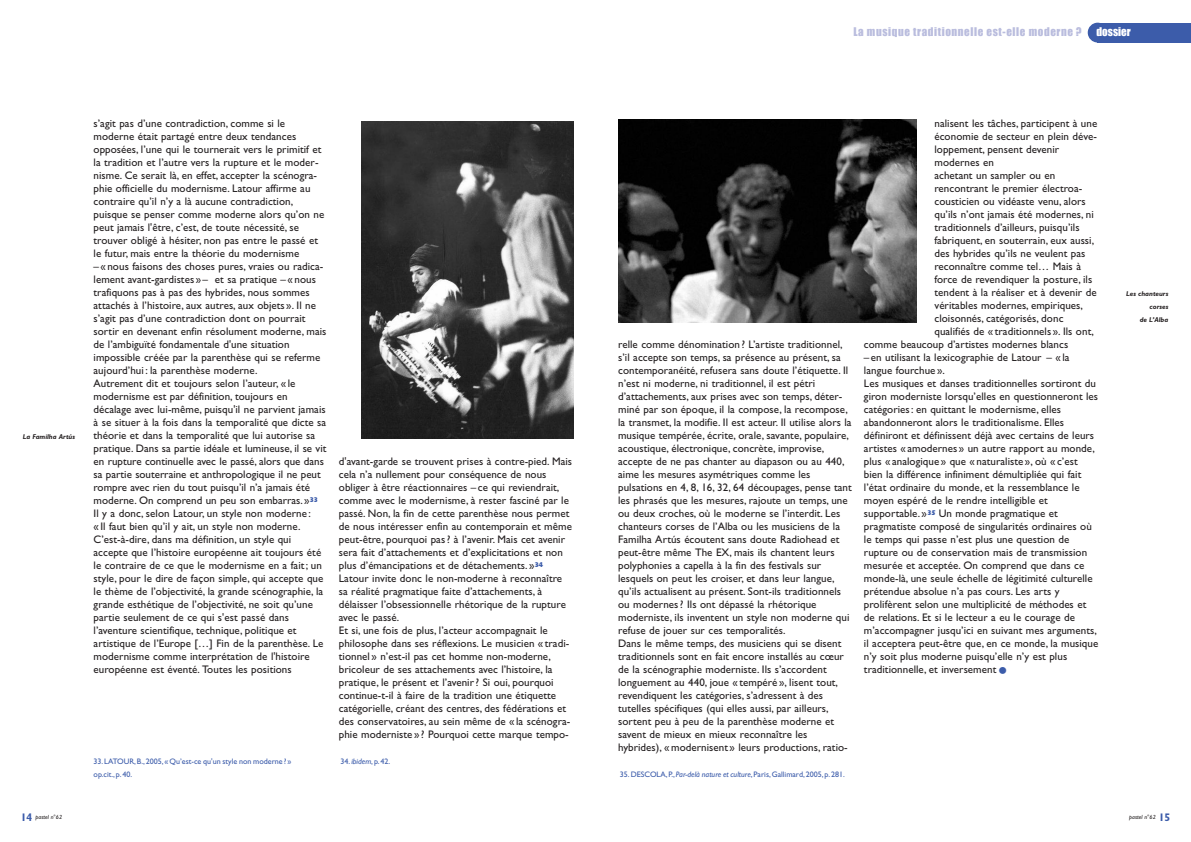
<style>
.page{position:relative;width:1191px;height:842px;background:#fff}
.page>*{position:absolute;margin:0;border:0;box-sizing:border-box;transform-origin:0 0}
.t1{font:28px "Gill Sans";color:#3c5caa}
.t2{font:11px/13px "Gill Sans";letter-spacing:.005em;color:#231f20}
.t3{font:11px "Impact";letter-spacing:.055em;color:#babdde}
.t4{font:11px "Impact";color:#fff}
.t5{font:8px/13px "Gill Sans";color:#3c5caa}
.t6{font:italic 700 7px/13px "Gill Sans";color:#231f20;text-align:right}
.t7{font:italic 6px "Gill Sans";color:#231f20}
.s1{font-weight:700;font-style:normal;font-stretch:condensed;font-size:11px;color:#3c5caa}
.s2{font-style:italic}
</style>
<div class="page">
<div style="left:1097px;top:23px;width:94px;height:20px;background:#3c5caa"></div>
<div style="left:1087px;top:23px;width:20px;height:20px;background:#3c5caa;border-radius:50%"></div>
<img style="left:361px;top:121px;width:212px;height:318px">
<img style="left:618px;top:120px;width:298px;height:202px">
<p class="t6" style="left:23px;top:431px;width:54px">La Familha Artús</p>
<p class="t7" style="left:21px;top:815px;width:43px"><span class="s1">14</span> pastel n°62</p>
<p class="t2" style="left:94px;top:118px;width:234px">s’agit pas d’une contradiction, comme si le moderne était partagé entre deux tendances opposées, l’une qui le tournerait vers le primitif et la tradition et l’autre vers la rupture et le moder&shy;nisme. Ce serait là, en effet, accepter la scénogra&shy;phie officielle du modernisme. Latour affirme au contraire qu’il n’y a là aucune contradiction, puisque se penser comme moderne alors qu’on ne peut jamais l'être, c’est, de toute nécessité, se trouver obligé à hésiter, non pas entre le passé et le futur, mais entre la théorie du modernisme<br>–« nous faisons des choses pures, vraies ou radica&shy;lement avant-gardistes » – et sa pratique – « nous trafiquons pas à pas des hybrides, nous sommes attachés à l’histoire, aux autres, aux objets ». Il ne s’agit pas d’une contradiction dont on pourrait sortir en devenant enfin résolument moderne, mais de l’ambiguïté fondamentale d'une situation impossible créée par la parenthèse qui se referme aujourd’hui : la parenthèse moderne.<br>Autrement dit et toujours selon l’auteur, « le modernisme est par définition, toujours en décalage avec lui-même, puisqu'il ne parvient jamais à se situer à la fois dans la temporalité que dicte sa théorie et dans la temporalité que lui autorise sa pratique. Dans sa partie idéale et lumineuse, il se vit en rupture continuelle avec le passé, alors que dans sa partie souterraine et anthropologique il ne peut rompre avec rien du tout puisqu’il n’a jamais été moderne. On comprend un peu son embarras. »<sup>33<br></sup>Il y a donc, selon Latour, un style non moderne :<br>« Il faut bien qu’il y ait, un style non moderne.<br>C’est-à-dire, dans ma définition, un style qui accepte que l’histoire européenne ait toujours été le contraire de ce que le modernisme en a fait; un style, pour le dire de façon simple, qui accepte que le thème de l’objectivité, la grande scénographie, la grande esthétique de l’objectivité, ne soit qu’une partie seulement de ce qui s'est passé dans l’aventure scientifique, technique, politique et artistique de l’Europe […] Fin de la parenthèse. Le modernisme comme interprétation de l'histoire européenne est éventé. Toutes les positions</p>
<p class="t2" style="left:339px;top:456px;width:235px">d'avant-garde se trouvent prises à contre-pied. Mais cela n’a nullement pour conséquence de nous obliger à être réactionnaires – ce qui reviendrait, comme avec le modernisme, à rester fasciné par le passé. Non, la fin de cette parenthèse nous permet de nous intéresser enfin au contemporain et même peut-être, pourquoi pas? à l’avenir. Mais cet avenir sera fait d’attachements et d’explicitations et non plus d’émancipations et de détachements. »<sup>34<br></sup>Latour invite donc le non-moderne à reconnaître sa réalité pragmatique faite d’attachements, à délaisser l’obsessionnelle rhétorique de la rupture avec le passé.<br>Et si, une fois de plus, l’acteur accompagnait le philosophe dans ses réflexions. Le musicien « tradi&shy;tionnel » n’est-il pas cet homme non-moderne, bricoleur de ses attachements avec l’histoire, la pratique, le présent et l’avenir? Si oui, pourquoi continue-t-il à faire de la tradition une étiquette catégorielle, créant des centres, des fédérations et des conservatoires, au sein même de « la scénogra&shy;phie moderniste » ? Pourquoi cette marque tempo-</p>
<p class="t5" style="left:94px;top:756px;width:199px">33.LATOUR,B.,2005,«Qu’est-ce qu'un style non moderne ? » op.cit.,p.40.</p>
<p class="t5" style="left:341px;top:756px;width:51px">34. <span class="s2">ibidem</span>,p.42.</p>
<p class="t3" style="left:853px;top:25px;width:230px">La musique traditionnelle est-elle moderne ?</p>
<p class="t4" style="left:1096px;top:25px;width:36px">dossier</p>
<p class="t2" style="left:618px;top:338px;width:235px">relle comme dénomination ? L’artiste traditionnel, s’il accepte son temps, sa présence au présent, sa contemporanéité, refusera sans doute l’étiquette. Il n’est ni moderne, ni traditionnel, il est pétri d’attachements, aux prises avec son temps, déter&shy;miné par son époque, il la compose, la recompose, la transmet, la modifie. Il est acteur. Il utilise alors la musique tempérée, écrite, orale, savante, populaire, acoustique, électronique, concrète, improvise, accepte de ne pas chanter au diapason ou au 440, aime les mesures asymétriques comme les pulsations en 4, 8, 16, 32, 64 découpages, pense tant les phrasés que les mesures, rajoute un temps, une ou deux croches, où le moderne se l’interdit. Les chanteurs corses de l’Alba ou les musiciens de la Familha Artús écoutent sans doute Radiohead et peut-être même The EX, mais ils chantent leurs polyphonies a capella à la fin des festivals sur lesquels on peut les croiser, et dans leur langue, qu’ils actualisent au présent. Sont-ils traditionnels ou modernes? Ils ont dépassé la rhétorique moderniste, ils inventent un style non moderne qui refuse de jouer sur ces temporalités.<br>Dans le même temps, des musiciens qui se disent traditionnels sont en fait encore installés au cœur de la scénographie moderniste. Ils s’accordent longuement au 440, joue « tempéré », lisent tout, revendiquent les catégories, s’adressent à des tutelles spécifiques (qui elles aussi, par ailleurs, sortent peu à peu de la parenthèse moderne et savent de mieux en mieux reconnaître les hybrides), «modernisent » leurs productions, ratio-</p>
<p class="t5" style="left:620px;top:769px;width:226px">35.DESCOLA,P., <span class="s2">Par-delà nature et culture</span>,Paris,Gallimard,2005,p.281.</p>
<p class="t2" style="left:934px;top:118px;width:164px">nalisent les tâches, participent à une</p>
<p class="t2" style="left:934px;top:131px;width:164px">économie de secteur en plein déve-</p>
<p class="t2" style="left:934px;top:144px;width:126px">loppement, pensent devenir</p>
<p class="t2" style="left:934px;top:157px;width:61px">modernes en</p>
<p class="t2" style="left:934px;top:170px;width:122px">achetant un sampler ou en</p>
<p class="t2" style="left:934px;top:183px;width:149px">rencontrant le premier électroa-</p>
<p class="t2" style="left:934px;top:196px;width:153px">cousticien ou vidéaste venu, alors</p>
<p class="t2" style="left:934px;top:209px;width:161px">qu’ils n’ont jamais été modernes, ni</p>
<p class="t2" style="left:934px;top:222px;width:147px">traditionnels d’ailleurs, puisqu’ils</p>
<p class="t2" style="left:934px;top:235px;width:161px">fabriquent, en souterrain, eux aussi,</p>
<p class="t2" style="left:934px;top:248px;width:152px">des hybrides qu’ils ne veulent pas</p>
<p class="t2" style="left:934px;top:261px;width:148px">reconnaître comme tel… Mais à</p>
<p class="t2" style="left:934px;top:274px;width:159px">force de revendiquer la posture, ils</p>
<p class="t2" style="left:934px;top:287px;width:164px">tendent à la réaliser et à devenir de</p>
<p class="t2" style="left:934px;top:300px;width:150px">véritables modernes, empiriques,</p>
<p class="t2" style="left:934px;top:313px;width:130px">cloisonnés, catégorisés, donc</p>
<p class="t2" style="left:934px;top:326px;width:161px">qualifiés de « traditionnels ». Ils ont,</p>
<p class="t2" style="left:864px;top:339px;width:206px">comme beaucoup d’artistes modernes blancs</p>
<p class="t2" style="left:864px;top:352px;width:236px">– en utilisant la lexicographie de Latour – « la langue fourchue ».<br>Les musiques et danses traditionnelles sortiront du giron moderniste lorsqu’elles en questionneront les catégories: en quittant le modernisme, elles abandonneront alors le traditionalisme. Elles définiront et définissent déjà avec certains de leurs artistes « amodernes » un autre rapport au monde, plus « analogique » que « naturaliste », où « c’est bien la différence infiniment démultipliée qui fait l’état ordinaire du monde, et la ressemblance le moyen espéré de le rendre intelligible et supportable. »<sup>35</sup> Un monde pragmatique et pragmatiste composé de singularités ordinaires où le temps qui passe n’est plus une question de rupture ou de conservation mais de transmission mesurée et acceptée. On comprend que dans ce monde-là, une seule échelle de légitimité culturelle prétendue absolue n’a pas cours. Les arts y prolifèrent selon une multiplicité de méthodes et de relations. Et si le lecteur a eu le courage de m’accompagner jusqu’ici en suivant mes arguments, il acceptera peut-être que, en ce monde, la musique n’y soit plus moderne puisqu’elle n’y est plus traditionnelle, et inversement</p>
<h1 class="t1" style="left:997px;top:660px;width:11px">•</h1>
<p class="t6" style="left:1126px;top:288px;width:44px">Les chanteurs corses<br>de L’Alba</p>
<p class="t7" style="left:1129px;top:815px;width:42px">pastel n°62 <span class="s1">15</span></p>
</div>
